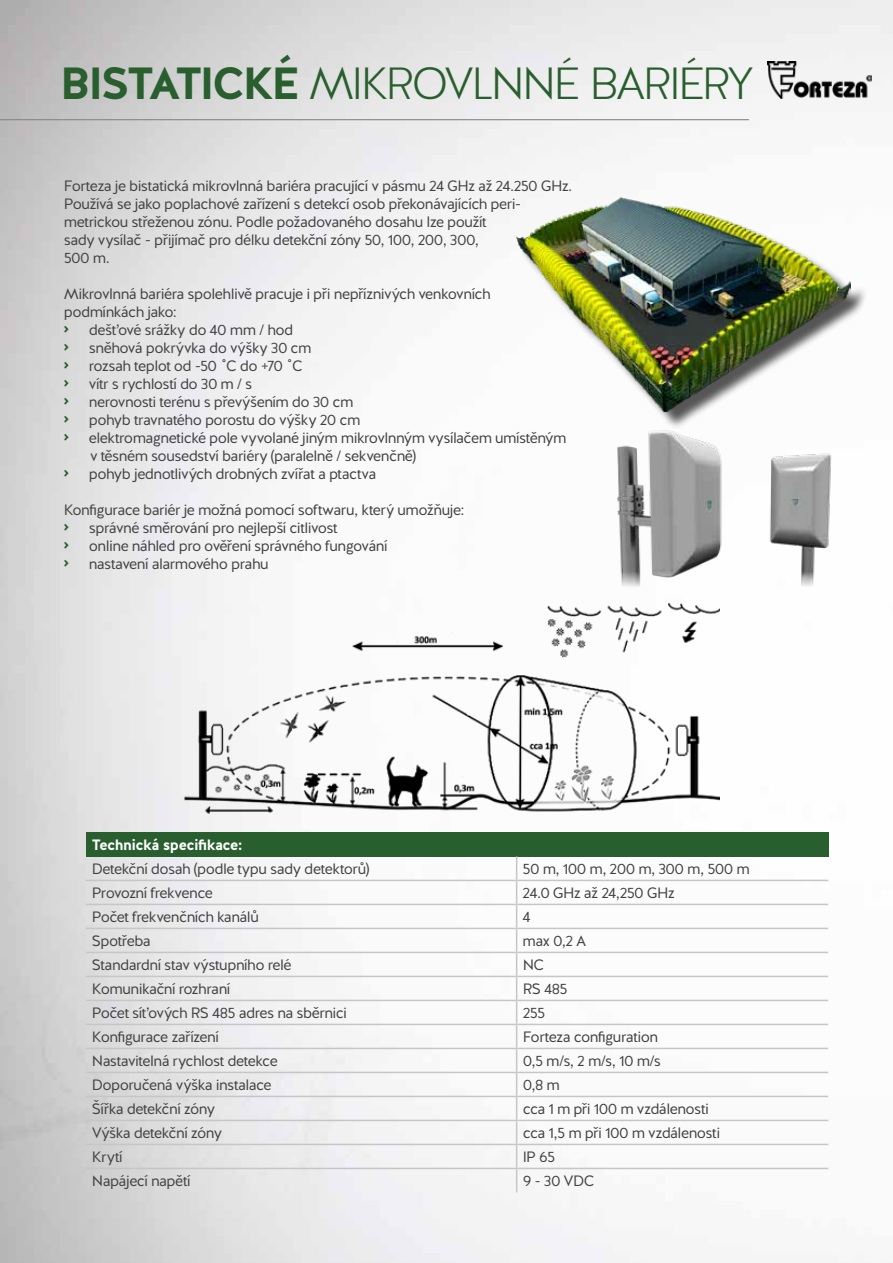
<style>
.page{position:relative;width:893px;height:1263px;background:#fff}
.page>*{position:absolute;margin:0;border:0;box-sizing:border-box;transform-origin:0 0}
.t1{font:300 45px "Halis GR";letter-spacing:-.065em;color:#295e2e}
.t2{font:15px/18px "Halis GR";letter-spacing:-.035em;color:#424241}
.t3{font:700 15px "Halis GR";letter-spacing:-.04em;color:#fff}
.s1{font-weight:700}
.s2{font-weight:700;font-size:16.5px;color:#295e2e}
</style>
<div class="page">
<img style="left:0;top:0;width:893px;height:1263px">
<div style="left:520px;top:200px;width:348px;height:230px;background:#000;opacity:.66"></div>
<img style="left:517px;top:197px;width:333px;height:215px">
<div style="left:86px;top:832px;width:742px;height:24px;background:#295e2e"></div>
<hr style="left:86px;top:880px;width:431px;height:1px;background:#c6c6c6">
<hr style="left:86px;top:904px;width:431px;height:1px;background:#c6c6c6">
<hr style="left:86px;top:928px;width:431px;height:1px;background:#c6c6c6">
<hr style="left:86px;top:952px;width:431px;height:1px;background:#c6c6c6">
<hr style="left:86px;top:976px;width:431px;height:1px;background:#c6c6c6">
<hr style="left:86px;top:1000px;width:431px;height:1px;background:#c6c6c6">
<hr style="left:86px;top:1024px;width:431px;height:1px;background:#c6c6c6">
<hr style="left:86px;top:1048px;width:431px;height:1px;background:#c6c6c6">
<hr style="left:86px;top:1072px;width:431px;height:1px;background:#c6c6c6">
<hr style="left:86px;top:1096px;width:431px;height:1px;background:#c6c6c6">
<hr style="left:86px;top:1120px;width:431px;height:1px;background:#c6c6c6">
<hr style="left:86px;top:1144px;width:431px;height:1px;background:#c6c6c6">
<hr style="left:86px;top:1168px;width:431px;height:1px;background:#c6c6c6">
<hr style="left:517px;top:880px;width:311px;height:1px;background:#c6c6c6">
<hr style="left:517px;top:904px;width:311px;height:1px;background:#c6c6c6">
<hr style="left:517px;top:928px;width:311px;height:1px;background:#c6c6c6">
<hr style="left:517px;top:952px;width:311px;height:1px;background:#c6c6c6">
<hr style="left:517px;top:976px;width:311px;height:1px;background:#c6c6c6">
<hr style="left:517px;top:1000px;width:311px;height:1px;background:#c6c6c6">
<hr style="left:517px;top:1024px;width:311px;height:1px;background:#c6c6c6">
<hr style="left:517px;top:1048px;width:311px;height:1px;background:#c6c6c6">
<hr style="left:517px;top:1072px;width:311px;height:1px;background:#c6c6c6">
<hr style="left:517px;top:1096px;width:311px;height:1px;background:#c6c6c6">
<hr style="left:517px;top:1120px;width:311px;height:1px;background:#c6c6c6">
<hr style="left:517px;top:1144px;width:311px;height:1px;background:#c6c6c6">
<hr style="left:517px;top:1168px;width:311px;height:1px;background:#c6c6c6">
<svg style="left:516px;top:856px;width:1px;height:336px"></svg>
<hr style="left:0;top:119px;width:749px;height:1px;background:#878787">
<img style="left:767px;top:61px;width:105px;height:37px">
<img style="left:185px;top:603px;width:534px;height:211px">
<img style="left:599px;top:421px;width:251px;height:167px">
<h1 class="t1" style="left:60px;top:55px;width:696px"><span class="s1">BISTATICKÉ</span> MIKROVLNNÉ BARIÉRY</h1>
<p class="t2" style="left:64px;top:177px;width:510px">Forteza je bistatická mikrovlnná bariéra pracující v pásmu 24 GHz až 24.250 GHz.<br>Používá se jako poplachové zařízení s detekcí osob překonávajících peri&shy;metrickou střeženou zónu. Podle požadovaného dosahu lze použít<br>sady vysílač - přijímač pro délku detekční zóny 50, 100, 200, 300,<br>500 m.</p>
<p class="t2" style="left:64px;top:285px;width:428px">Mikrovlnná bariéra spolehlivě pracuje i při nepříznivých venkovních</p>
<p class="t2" style="left:64px;top:303px;width:115px">podmínkách jako:</p>
<p class="t2" style="left:64px;top:321px;width:231px"><span class="s2">›</span> dešťové srážky do 40 mm / hod</p>
<p class="t2" style="left:64px;top:339px;width:249px"><span class="s2">›</span> sněhová pokrývka do výšky 30 cm</p>
<p class="t2" style="left:64px;top:357px;width:241px"><span class="s2">›</span> rozsah teplot od -50 ˚C do +70 ˚C</p>
<p class="t2" style="left:64px;top:375px;width:190px"><span class="s2">›</span> vítr s rychlostí do 30 m / s</p>
<p class="t2" style="left:64px;top:393px;width:291px"><span class="s2">›</span> nerovnosti terénu s převýšením do 30 cm</p>
<p class="t2" style="left:64px;top:411px;width:298px"><span class="s2">›</span> pohyb travnatého porostu do výšky 20 cm</p>
<p class="t2" style="left:64px;top:429px;width:504px"><span class="s2">›</span> elektromagnetické pole vyvolané jiným mikrovlnným vysílačem umístěným</p>
<p class="t2" style="left:90px;top:447px;width:328px">v těsném sousedství bariéry (paralelně / sekvenčně)</p>
<p class="t2" style="left:64px;top:465px;width:314px"><span class="s2">›</span> pohyb jednotlivých drobných zvířat a ptactva</p>
<p class="t2" style="left:64px;top:501px;width:402px">Konfigurace bariér je možná pomocí softwaru, který umožňuje: <span class="s2">›</span> správné směrování pro nejlepší citlivost<br><span class="s2">›</span> online náhled pro ověření správného fungování<br><span class="s2">›</span> nastavení alarmového prahu</p>
<p class="t3" style="left:92px;top:835px;width:152px">Technická specifikace:</p>
<p class="t2" style="left:92px;top:860px;width:279px">Detekční dosah (podle typu sady detektorů)</p>
<p class="t2" style="left:523px;top:860px;width:229px">50 m, 100 m, 200 m, 300 m, 500 m</p>
<p class="t2" style="left:92px;top:884px;width:122px">Provozní frekvence</p>
<p class="t2" style="left:523px;top:884px;width:154px">24.0 GHz až 24,250 GHz</p>
<p class="t2" style="left:92px;top:908px;width:169px">Počet frekvenčních kanálů</p>
<p class="t2" style="left:523px;top:908px;width:10px">4</p>
<p class="t2" style="left:92px;top:932px;width:60px">Spotřeba</p>
<p class="t2" style="left:523px;top:932px;width:65px">max 0,2 A</p>
<p class="t2" style="left:92px;top:956px;width:201px">Standardní stav výstupního relé</p>
<p class="t2" style="left:523px;top:956px;width:23px">NC</p>
<p class="t2" style="left:92px;top:980px;width:140px">Komunikační rozhraní</p>
<p class="t2" style="left:523px;top:980px;width:46px">RS 485</p>
<p class="t2" style="left:92px;top:1004px;width:257px">Počet síťových RS 485 adres na sběrnici</p>
<p class="t2" style="left:523px;top:1004px;width:24px">255</p>
<p class="t2" style="left:92px;top:1028px;width:129px">Konfigurace zařízení</p>
<p class="t2" style="left:523px;top:1028px;width:137px">Forteza configuration</p>
<p class="t2" style="left:92px;top:1052px;width:187px">Nastavitelná rychlost detekce</p>
<p class="t2" style="left:523px;top:1052px;width:140px">0,5 m/s, 2 m/s, 10 m/s</p>
<p class="t2" style="left:92px;top:1076px;width:181px">Doporučená výška instalace</p>
<p class="t2" style="left:523px;top:1076px;width:38px">0,8 m</p>
<p class="t2" style="left:92px;top:1100px;width:125px">Šířka detekční zóny</p>
<p class="t2" style="left:523px;top:1100px;width:188px">cca 1 m při 100 m vzdálenosti</p>
<p class="t2" style="left:92px;top:1124px;width:132px">Výška detekční zóny</p>
<p class="t2" style="left:523px;top:1124px;width:199px">cca 1,5 m při 100 m vzdálenosti</p>
<p class="t2" style="left:92px;top:1148px;width:32px">Krytí</p>
<p class="t2" style="left:523px;top:1148px;width:34px">IP 65</p>
<p class="t2" style="left:92px;top:1172px;width:100px">Napájecí napětí</p>
<p class="t2" style="left:523px;top:1172px;width:73px">9 - 30 VDC</p>
</div>
